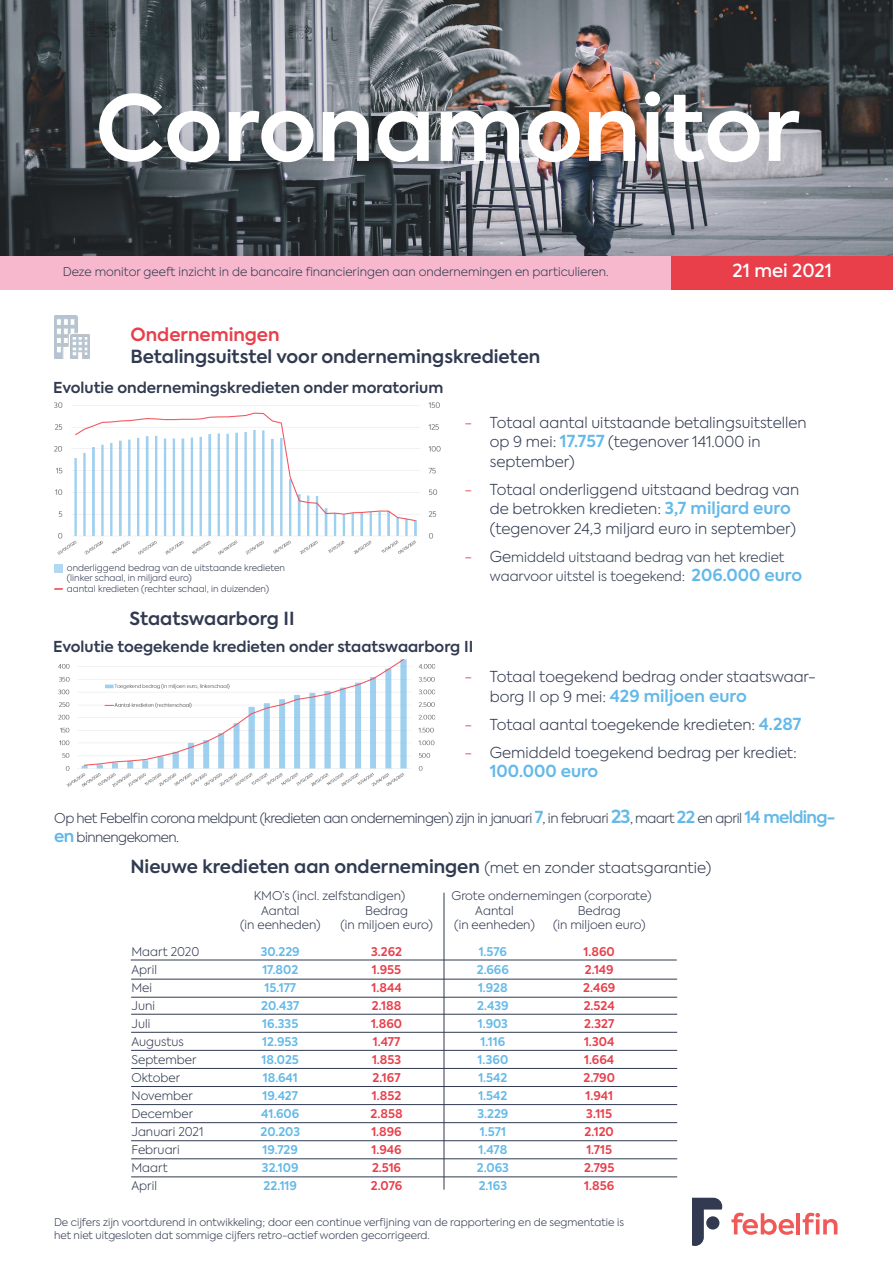
<style>
.page{position:relative;width:893px;height:1263px;background:#fff}
.page>*{position:absolute;margin:0;border:0;box-sizing:border-box;transform-origin:0 0}
.t1{font:600 90px "Axiforma";color:#fff}
.t2{font:600 18px/21.6px "Axiforma";color:#313a50}
.t3{font:500 18px "Axiforma";color:#fff}
.t4{font:600 16.5px "Axiforma";color:#64b9e8}
.t5{font:300 15px/19.5px "Axiforma";color:#313a50}
.t6{font:600 15px "Axiforma";color:#313a50}
.t7{font:300 13.5px/19.5px "Axiforma";letter-spacing:-.04em;color:#313a50}
.t8{font:300 13.5px/19.5px "Axiforma";color:#313a50}
.t9{font:300 12px "Axiforma";color:#313a50}
.t10{font:600 12px "Axiforma";color:#64b9e8}
.t11{font:600 12px "Axiforma";color:#e83f4b}
.t12{font:300 10.5px/12.6px "Axiforma";color:#313a50}
.t13{font:300 9px/10.8px "Axiforma";color:#313a50}
.s1{color:#e83f4b}
.s2{font-weight:600;font-size:16.5px;color:#64b9e8}
.s3{font-size:15px;color:#e83f4b}
.s4{font-size:15px}
.s5{font-weight:300;font-size:15px;color:#313a50}
.s6{font-weight:600;font-size:18px;color:#64b9e8}
.s7{font-weight:300;font-size:15px}
</style>
<div class="page">
<img style="left:54px;top:316px;width:35px;height:42px">
<div style="left:0;top:255px;width:672px;height:34px;background:#f7b8cd"></div>
<div style="left:672px;top:255px;width:221px;height:34px;background:#e83f4b"></div>
<img style="left:0;top:0;width:893px;height:255px">
<svg style="left:692px;top:1198px;width:30px;height:48px"></svg>
<div style="left:706px;top:1216px;width:13px;height:13px;background:#313a50;border-radius:50%"></div>
<svg style="left:731px;top:1213px;width:63px;height:22px"></svg>
<hr style="left:796px;top:1213px;width:4px;height:21px;background:#f05957">
<svg style="left:803px;top:1213px;width:34px;height:21px"></svg>
<img style="left:54px;top:402px;width:386px;height:153px">
<div style="left:54px;top:564px;width:9px;height:8px;background:#b2d8f2"></div>
<svg style="left:54px;top:588px;width:9px;height:2px"></svg>
<img style="left:58px;top:659px;width:377px;height:128px">
<hr style="left:444px;top:893px;width:1px;height:296px;background:#313a50">
<hr style="left:131px;top:979px;width:546px;height:1px;background:#313a50">
<hr style="left:131px;top:960px;width:546px;height:1px;background:#313a50">
<hr style="left:131px;top:997px;width:546px;height:1px;background:#313a50">
<hr style="left:131px;top:1014px;width:546px;height:1px;background:#313a50">
<hr style="left:131px;top:1032px;width:546px;height:1px;background:#313a50">
<hr style="left:131px;top:1050px;width:546px;height:1px;background:#313a50">
<hr style="left:131px;top:1068px;width:546px;height:1px;background:#313a50">
<hr style="left:131px;top:1086px;width:546px;height:1px;background:#313a50">
<hr style="left:131px;top:1104px;width:546px;height:1px;background:#313a50">
<hr style="left:131px;top:1122px;width:546px;height:1px;background:#313a50">
<hr style="left:131px;top:1158px;width:546px;height:1px;background:#313a50">
<hr style="left:131px;top:1140px;width:546px;height:1px;background:#313a50">
<hr style="left:131px;top:1176px;width:546px;height:1px;background:#313a50">
<p class="t1" style="left:95px;top:68px;width:706px">Coronamonitor</p>
<p class="t9" style="left:63px;top:263px;width:547px">Deze monitor geeft inzicht in de bancaire financieringen aan ondernemingen en particulieren.</p>
<p class="t2" style="left:131px;top:324px;width:411px"><span class="s1">Ondernemingen<br></span>Betalingsuitstel voor ondernemingskredieten</p>
<p class="t6" style="left:53px;top:377px;width:392px">Evolutie ondernemingskredieten onder moratorium</p>
<p class="t3" style="left:733px;top:259px;width:101px">21 mei 2021</p>
<p class="t13" style="left:67px;top:562px;width:220px">onderliggend bedrag van de uitstaande kredieten (linker schaal, in miljard euro)<br>aantal kredieten (rechter schaal, in duizenden)</p>
<p class="t5" style="left:490px;top:413px;width:318px;text-indent:-26px"><span class="s1">-</span> Totaal aantal uitstaande betalingsuitstellen op 9 mei: <span class="s2">17.757</span> (tegenover 141.000 in september)</p>
<p class="t5" style="left:490px;top:480px;width:311px;text-indent:-26px"><span class="s1">-</span> Totaal onderliggend uitstaand bedrag van de betrokken kredieten: <span class="s2">3,7 miljard euro </span>(tegenover 24,3 miljard euro in september)</p>
<p class="t8" style="left:490px;top:547px;width:314px;text-indent:-26px"><span class="s3">-</span> <span class="s4">Ge</span>middeld uitstaand bedrag van het krediet waarvoor uitstel is toegekend: <span class="s2">206.000 euro</span></p>
<p class="t2" style="left:130px;top:608px;width:166px">Staatswaarborg II</p>
<p class="t6" style="left:53px;top:636px;width:422px">Evolutie toegekende kredieten onder staatswaarborg II</p>
<p class="t5" style="left:464px;top:667px;width:353px"><span class="s1">-</span> Totaal toegekend bedrag onder staatswaar-</p>
<p class="t4" style="left:490px;top:685px;width:258px"><span class="s5">borg II op 9 mei:</span> 429 miljoen euro</p>
<p class="t5" style="left:464px;top:714px;width:339px"><span class="s1">-</span> Totaal aantal toegekende kredieten: <span class="s2">4.287</span></p>
<p class="t5" style="left:464px;top:742px;width:334px"><span class="s1">-</span> Gemiddeld toegekend bedrag per krediet:</p>
<p class="t4" style="left:490px;top:760px;width:110px">100.000 euro</p>
<p class="t7" style="left:54px;top:808px;width:783px">Op het Febelfin corona meldpunt (kredieten aan ondernemingen) zijn in januari <span class="s2">7</span>, in februari <span class="s6">23</span>, maart <span class="s2">22</span> en april <span class="s2">14 melding&shy;en</span> binnengekomen.</p>
<p class="t2" style="left:130px;top:856px;width:582px">Nieuwe kredieten aan ondernemingen <span class="s7">(met en zonder staatsgarantie)</span></p>
<p class="t9" style="left:254px;top:888px;width:153px">KMO’s (incl. zelfstandigen)</p>
<p class="t9" style="left:451px;top:888px;width:202px">Grote ondernemingen (corporate)</p>
<p class="t9" style="left:261px;top:903px;width:40px">Aantal</p>
<p class="t9" style="left:365px;top:903px;width:45px">Bedrag</p>
<p class="t9" style="left:475px;top:903px;width:40px">Aantal</p>
<p class="t9" style="left:578px;top:903px;width:45px">Bedrag</p>
<p class="t9" style="left:240px;top:917px;width:82px">(in eenheden)</p>
<p class="t9" style="left:340px;top:917px;width:94px">(in miljoen euro)</p>
<p class="t9" style="left:454px;top:917px;width:82px">(in eenheden)</p>
<p class="t9" style="left:553px;top:917px;width:94px">(in miljoen euro)</p>
<p class="t9" style="left:131px;top:944px;width:69px">Maart 2020</p>
<p class="t10" style="left:261px;top:943px;width:40px">30.229</p>
<p class="t11" style="left:371px;top:943px;width:33px">3.262</p>
<p class="t10" style="left:479px;top:943px;width:30px">1.576</p>
<p class="t11" style="left:584px;top:943px;width:33px">1.860</p>
<p class="t9" style="left:131px;top:962px;width:27px">April</p>
<p class="t10" style="left:262px;top:961px;width:37px">17.802</p>
<p class="t11" style="left:372px;top:961px;width:31px">1.955</p>
<p class="t10" style="left:477px;top:961px;width:34px">2.666</p>
<p class="t11" style="left:585px;top:961px;width:30px">2.149</p>
<p class="t9" style="left:131px;top:980px;width:22px">Mei</p>
<p class="t10" style="left:264px;top:979px;width:33px">15.177</p>
<p class="t11" style="left:372px;top:979px;width:32px">1.844</p>
<p class="t10" style="left:478px;top:979px;width:31px">1.928</p>
<p class="t11" style="left:583px;top:979px;width:34px">2.469</p>
<p class="t9" style="left:131px;top:998px;width:25px">Juni</p>
<p class="t10" style="left:261px;top:997px;width:40px">20.437</p>
<p class="t11" style="left:372px;top:997px;width:31px">2.188</p>
<p class="t10" style="left:477px;top:997px;width:33px">2.439</p>
<p class="t11" style="left:584px;top:997px;width:32px">2.524</p>
<p class="t9" style="left:131px;top:1016px;width:20px">Juli</p>
<p class="t10" style="left:262px;top:1015px;width:38px">16.335</p>
<p class="t11" style="left:371px;top:1015px;width:33px">1.860</p>
<p class="t10" style="left:478px;top:1015px;width:32px">1.903</p>
<p class="t11" style="left:584px;top:1015px;width:31px">2.327</p>
<p class="t9" style="left:131px;top:1034px;width:54px">Augustus</p>
<p class="t10" style="left:262px;top:1033px;width:37px">12.953</p>
<p class="t11" style="left:373px;top:1033px;width:29px">1.477</p>
<p class="t10" style="left:481px;top:1033px;width:26px">1.116</p>
<p class="t11" style="left:584px;top:1033px;width:32px">1.304</p>
<p class="t9" style="left:131px;top:1052px;width:66px">September</p>
<p class="t10" style="left:262px;top:1051px;width:39px">18.025</p>
<p class="t11" style="left:372px;top:1051px;width:31px">1.853</p>
<p class="t10" style="left:478px;top:1051px;width:32px">1.360</p>
<p class="t11" style="left:584px;top:1051px;width:32px">1.664</p>
<p class="t9" style="left:131px;top:1070px;width:50px">Oktober</p>
<p class="t10" style="left:263px;top:1069px;width:36px">18.641</p>
<p class="t11" style="left:373px;top:1069px;width:29px">2.167</p>
<p class="t10" style="left:478px;top:1069px;width:31px">1.542</p>
<p class="t11" style="left:583px;top:1069px;width:33px">2.790</p>
<p class="t9" style="left:131px;top:1088px;width:63px">November</p>
<p class="t10" style="left:263px;top:1087px;width:37px">19.427</p>
<p class="t11" style="left:372px;top:1087px;width:31px">1.852</p>
<p class="t10" style="left:478px;top:1087px;width:31px">1.542</p>
<p class="t11" style="left:585px;top:1087px;width:29px">1.941</p>
<p class="t9" style="left:131px;top:1106px;width:63px">December</p>
<p class="t10" style="left:261px;top:1105px;width:40px">41.606</p>
<p class="t11" style="left:371px;top:1105px;width:34px">2.858</p>
<p class="t10" style="left:477px;top:1105px;width:32px">3.229</p>
<p class="t11" style="left:586px;top:1105px;width:27px">3.115</p>
<p class="t9" style="left:131px;top:1124px;width:74px">Januari 2021</p>
<p class="t10" style="left:260px;top:1123px;width:41px">20.203</p>
<p class="t11" style="left:371px;top:1123px;width:32px">1.896</p>
<p class="t10" style="left:480px;top:1123px;width:28px">1.571</p>
<p class="t11" style="left:585px;top:1123px;width:31px">2.120</p>
<p class="t9" style="left:131px;top:1142px;width:50px">Februari</p>
<p class="t10" style="left:263px;top:1141px;width:37px">19.729</p>
<p class="t11" style="left:371px;top:1141px;width:32px">1.946</p>
<p class="t10" style="left:478px;top:1141px;width:30px">1.478</p>
<p class="t11" style="left:586px;top:1141px;width:27px">1.715</p>
<p class="t9" style="left:131px;top:1160px;width:38px">Maart</p>
<p class="t10" style="left:262px;top:1159px;width:38px">32.109</p>
<p class="t11" style="left:372px;top:1159px;width:31px">2.516</p>
<p class="t10" style="left:477px;top:1159px;width:34px">2.063</p>
<p class="t11" style="left:584px;top:1159px;width:32px">2.795</p>
<p class="t9" style="left:131px;top:1178px;width:27px">April</p>
<p class="t10" style="left:264px;top:1177px;width:35px">22.119</p>
<p class="t11" style="left:371px;top:1177px;width:33px">2.076</p>
<p class="t10" style="left:479px;top:1177px;width:30px">2.163</p>
<p class="t11" style="left:584px;top:1177px;width:32px">1.856</p>
<p class="t12" style="left:54px;top:1216px;width:572px">De cijfers zijn voortdurend in ontwikkeling; door een continue verfijning van de rapportering en de segmentatie is het niet uitgesloten dat sommige cijfers retro-actief worden gecorrigeerd.</p>
</div>
